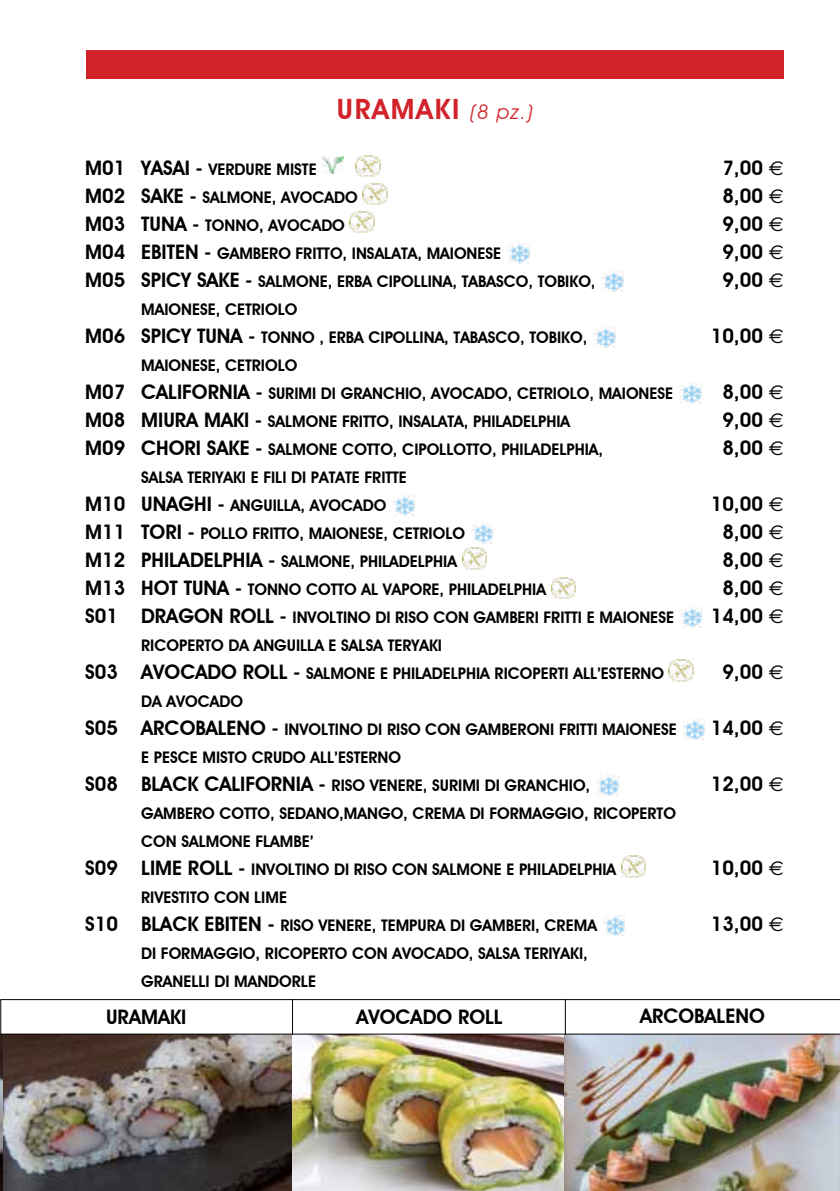
<style>
.page{position:relative;width:840px;height:1191px;background:#fff}
.page>*{position:absolute;margin:0;border:0;box-sizing:border-box;transform-origin:0 0}
.t1{font:600 28px "Avant Garde IT Cby BT";letter-spacing:.06em;color:#d2232a}
.t2{font:600 20px "Avant Garde IT Cby BT";color:#000}
.t3{font:600 16px/28px "Avant Garde IT Cby BT";color:#000}
.s1{font-weight:400;font-style:italic;font-size:20px}
.s2{font-size:20px}
.s3{font-family:"Euro Sans";font-weight:400}
</style>
<div class="page">
<img style="left:321px;top:156px;width:22px;height:18px">
<img style="left:355px;top:155px;width:25px;height:22px">
<img style="left:362px;top:183px;width:25px;height:22px">
<img style="left:350px;top:211px;width:24px;height:22px">
<img style="left:507px;top:242px;width:23px;height:21px">
<img style="left:601px;top:270px;width:24px;height:21px">
<img style="left:593px;top:326px;width:24px;height:21px">
<img style="left:679px;top:382px;width:23px;height:21px">
<img style="left:392px;top:494px;width:24px;height:21px">
<img style="left:471px;top:522px;width:23px;height:21px">
<img style="left:462px;top:548px;width:24px;height:21px">
<img style="left:551px;top:577px;width:24px;height:22px">
<img style="left:680px;top:606px;width:23px;height:21px">
<img style="left:668px;top:659px;width:25px;height:22px">
<img style="left:682px;top:718px;width:23px;height:21px">
<img style="left:596px;top:774px;width:23px;height:21px">
<img style="left:621px;top:855px;width:24px;height:22px">
<img style="left:603px;top:914px;width:23px;height:21px">
<img style="left:0;top:1034px;width:839px;height:157px">
<div style="left:86px;top:50px;width:696px;height:28px;background:#d2232a"></div>
<svg style="left:0;top:999px;width:839px;height:35px"></svg>
<h1 class="t1" style="left:336px;top:92px;width:197px">URAMAKI <span class="s1">(8 pz.)</span></h1>
<p class="t3" style="left:85px;top:155px;width:233px"><span class="s2">M01 YASAI -</span> VERDURE MISTE</p>
<p class="t2" style="left:722px;top:156px;width:63px">7,00 <span class="s3">4</span></p>
<p class="t3" style="left:85px;top:183px;width:274px"><span class="s2">M02 SAKE -</span> SALMONE, AVOCADO</p>
<p class="t2" style="left:722px;top:184px;width:63px">8,00 <span class="s3">4</span></p>
<p class="t3" style="left:85px;top:211px;width:261px"><span class="s2">M03 TUNA -</span> TONNO, AVOCADO</p>
<p class="t2" style="left:722px;top:212px;width:63px">9,00 <span class="s3">4</span></p>
<p class="t3" style="left:85px;top:239px;width:417px"><span class="s2">M04 EBITEN -</span> GAMBERO FRITTO, INSALATA, MAIONESE</p>
<p class="t2" style="left:722px;top:240px;width:63px">9,00 <span class="s3">4</span></p>
<p class="t3" style="left:85px;top:267px;width:511px"><span class="s2">M05 SPICY SAKE -</span> SALMONE, ERBA CIPOLLINA, TABASCO, TOBIKO,</p>
<p class="t2" style="left:722px;top:268px;width:63px">9,00 <span class="s3">4</span></p>
<p class="t3" style="left:85px;top:295px;width:503px;text-indent:56px">MAIONESE, CETRIOLO<br><span class="s2">M06 SPICY TUNA -</span> TONNO , ERBA CIPOLLINA, TABASCO, TOBIKO,</p>
<p class="t2" style="left:710px;top:324px;width:75px">10,00 <span class="s3">4</span></p>
<p class="t3" style="left:85px;top:351px;width:589px;text-indent:56px">MAIONESE, CETRIOLO<br><span class="s2">M07 CALIFORNIA -</span> SURIMI DI GRANCHIO, AVOCADO, CETRIOLO, MAIONESE</p>
<p class="t2" style="left:722px;top:380px;width:63px">8,00 <span class="s3">4</span></p>
<p class="t3" style="left:85px;top:407px;width:486px"><span class="s2">M08 MIURA MAKI -</span> SALMONE FRITTO, INSALATA, PHILADELPHIA</p>
<p class="t2" style="left:722px;top:408px;width:63px">9,00 <span class="s3">4</span></p>
<p class="t3" style="left:85px;top:435px;width:519px"><span class="s2">M09 CHORI SAKE -</span> SALMONE COTTO, CIPOLLOTTO, PHILADELPHIA,</p>
<p class="t2" style="left:722px;top:436px;width:63px">8,00 <span class="s3">4</span></p>
<p class="t3" style="left:85px;top:463px;width:323px;text-indent:56px">SALSA TERIYAKI E FILI DI PATATE FRITTE<br><span class="s2">M10 UNAGHI -</span> ANGUILLA, AVOCADO</p>
<p class="t2" style="left:710px;top:492px;width:75px">10,00 <span class="s3">4</span></p>
<p class="t3" style="left:85px;top:519px;width:381px"><span class="s2">M11 TORI -</span> POLLO FRITTO, MAIONESE, CETRIOLO</p>
<p class="t2" style="left:722px;top:520px;width:63px">8,00 <span class="s3">4</span></p>
<p class="t3" style="left:85px;top:547px;width:373px"><span class="s2">M12 PHILADELPHIA -</span> SALMONE, PHILADELPHIA</p>
<p class="t2" style="left:722px;top:548px;width:63px">8,00 <span class="s3">4</span></p>
<p class="t3" style="left:85px;top:575px;width:462px"><span class="s2">M13 HOT TUNA -</span> TONNO COTTO AL VAPORE, PHILADELPHIA</p>
<p class="t2" style="left:722px;top:576px;width:63px">8,00 <span class="s3">4</span></p>
<p class="t3" style="left:85px;top:603px;width:590px"><span class="s2">S01 DRAGON ROLL -</span> INVOLTINO DI RISO CON GAMBERI FRITTI E MAIONESE</p>
<p class="t2" style="left:710px;top:604px;width:75px">14,00 <span class="s3">4</span></p>
<p class="t3" style="left:85px;top:631px;width:580px;text-indent:56px">RICOPERTO DA ANGUILLA E SALSA TERYAKI<br><span class="s2">S03 AVOCADO ROLL -</span> SALMONE E PHILADELPHIA RICOPERTI ALL’ESTERNO</p>
<p class="t2" style="left:722px;top:660px;width:63px">9,00 <span class="s3">4</span></p>
<p class="t3" style="left:85px;top:687px;width:592px;text-indent:56px">DA AVOCADO<br><span class="s2">S05 ARCOBALENO -</span> INVOLTINO DI RISO CON GAMBERONI FRITTI MAIONESE</p>
<p class="t3" style="left:85px;top:743px;width:506px;text-indent:56px">E PESCE MISTO CRUDO ALL’ESTERNO<br><span class="s2">S08 BLACK CALIFORNIA -</span> RISO VENERE, SURIMI DI GRANCHIO,</p>
<p class="t2" style="left:710px;top:716px;width:75px">14,00 <span class="s3">4</span></p>
<p class="t2" style="left:710px;top:772px;width:75px">12,00 <span class="s3">4</span></p>
<p class="t3" style="left:141px;top:799px;width:536px">GAMBERO COTTO, SEDANO,MANGO, CREMA DI FORMAGGIO, RICOPERTO</p>
<p class="t3" style="left:141px;top:827px;width:174px">CON SALMONE FLAMBE’</p>
<p class="t3" style="left:85px;top:855px;width:532px"><span class="s2">S09 LIME ROLL -</span> INVOLTINO DI RISO CON SALMONE E PHILADELPHIA</p>
<p class="t2" style="left:710px;top:856px;width:75px">10,00 <span class="s3">4</span></p>
<p class="t3" style="left:85px;top:883px;width:513px;text-indent:56px">RIVESTITO CON LIME<br><span class="s2">S10 BLACK EBITEN -</span> RISO VENERE, TEMPURA DI GAMBERI, CREMA</p>
<p class="t2" style="left:710px;top:912px;width:75px">13,00 <span class="s3">4</span></p>
<p class="t3" style="left:141px;top:939px;width:448px">DI FORMAGGIO, RICOPERTO CON AVOCADO, SALSA TERIYAKI,<br>GRANELLI DI MANDORLE</p>
<p class="t2" style="left:106px;top:1004px;width:82px">URAMAKI</p>
<p class="t2" style="left:356px;top:1004px;width:148px">AVOCADO ROLL</p>
<p class="t2" style="left:639px;top:1004px;width:126px">ARCOBALENO</p>
</div>
